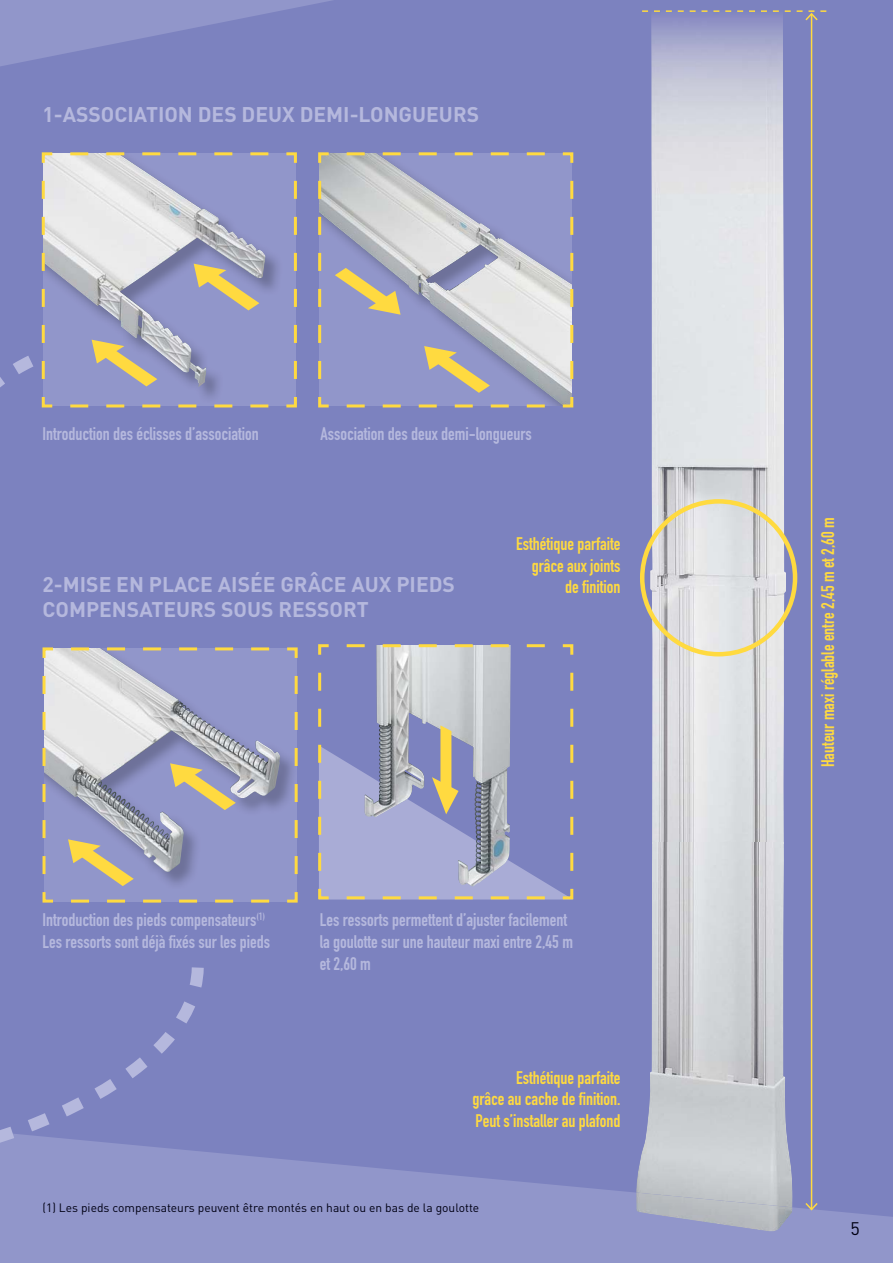
<style>
.page{position:relative;width:893px;height:1263px;background:#fff}
.page>*{position:absolute;margin:0;border:0;box-sizing:border-box;transform-origin:0 0}
.t1{font:700 21px/25.2px "DIN";color:#b5b8dd}
.t2{font:18px/21.6px "DIN Engschrift";color:#b5b8dd}
.t3{font:18px/21.6px "DIN Engschrift";color:#ffda40;text-align:justify}
.t4{font:18px "DIN";color:#000013}
.t5{font:12px "DIN";color:#000013}
</style>
<div class="page">
<div style="left:0;top:0;width:893px;height:1083px;background:#7c82bf"></div>
<div style="left:0;top:356px;width:33px;height:153px;background:#7c82bf"></div>
<svg style="left:0;top:0;width:442px;height:140px;background:#7f85c0"></svg>
<svg style="left:0;top:1083px;width:893px;height:180px;background:#888dc5"></svg>
<img style="left:649px;top:22px;width:138px;height:820px">
<img style="left:636px;top:842px;width:157px;height:365px">
<img style="left:636px;top:1192px;width:156px;height:39px">
<img style="left:364px;top:647px;width:147px;height:17px">
<svg style="left:338px;top:644px;width:207px;height:3px"></svg>
<svg style="left:560px;top:643px;width:15px;height:15px"></svg>
<svg style="left:317px;top:643px;width:15px;height:15px"></svg>
<div style="left:43px;top:154px;width:252px;height:252px;background:#9196ca"></div>
<img style="left:200px;top:154px;width:78px;height:243px">
<img style="left:43px;top:154px;width:223px;height:233px">
<svg style="left:42px;top:181px;width:3px;height:207px"></svg>
<svg style="left:70px;top:404px;width:207px;height:3px"></svg>
<svg style="left:294px;top:172px;width:3px;height:207px"></svg>
<svg style="left:61px;top:152px;width:207px;height:3px"></svg>
<svg style="left:40px;top:394px;width:15px;height:15px"></svg>
<svg style="left:283px;top:394px;width:15px;height:15px"></svg>
<svg style="left:283px;top:151px;width:15px;height:15px"></svg>
<svg style="left:40px;top:151px;width:15px;height:15px"></svg>
<svg style="left:92px;top:340px;width:65px;height:46px"></svg>
<img style="left:320px;top:154px;width:252px;height:252px">
<svg style="left:318px;top:181px;width:3px;height:207px"></svg>
<svg style="left:347px;top:404px;width:207px;height:3px"></svg>
<svg style="left:570px;top:172px;width:3px;height:207px"></svg>
<svg style="left:338px;top:152px;width:207px;height:3px"></svg>
<svg style="left:317px;top:394px;width:15px;height:15px"></svg>
<svg style="left:560px;top:394px;width:15px;height:15px"></svg>
<svg style="left:560px;top:151px;width:15px;height:15px"></svg>
<svg style="left:317px;top:151px;width:15px;height:15px"></svg>
<hr style="left:811px;top:14px;width:1px;height:1195px;background:#ffda40">
<svg style="left:804px;top:1201px;width:15px;height:10px"></svg>
<svg style="left:0;top:955px;width:210px;height:195px;background:#7f85c0"></svg>
<svg style="left:194px;top:264px;width:65px;height:46px"></svg>
<svg style="left:424px;top:346px;width:66px;height:47px;background:#b2aa9e"></svg>
<svg style="left:335px;top:268px;width:66px;height:47px;background:#b3aa9d"></svg>
<div style="left:44px;top:649px;width:252px;height:252px;background:#9196ca"></div>
<img style="left:160px;top:676px;width:136px;height:209px">
<img style="left:44px;top:649px;width:236px;height:224px">
<svg style="left:43px;top:676px;width:3px;height:207px"></svg>
<svg style="left:71px;top:899px;width:207px;height:3px"></svg>
<svg style="left:295px;top:667px;width:3px;height:207px"></svg>
<svg style="left:62px;top:647px;width:207px;height:3px"></svg>
<svg style="left:41px;top:889px;width:15px;height:15px"></svg>
<svg style="left:284px;top:889px;width:15px;height:15px"></svg>
<svg style="left:284px;top:646px;width:15px;height:15px"></svg>
<svg style="left:41px;top:646px;width:15px;height:15px"></svg>
<svg style="left:68px;top:839px;width:66px;height:47px"></svg>
<svg style="left:170px;top:763px;width:66px;height:47px"></svg>
<div style="left:852px;top:1222px;width:7px;height:13px;background:#9196ca"></div>
<svg style="left:317px;top:664px;width:258px;height:237px;background:#9da0c1"></svg>
<div style="left:44px;top:1202px;width:434px;height:13px;background:#9196ca"></div>
<div style="left:640px;top:499px;width:157px;height:157px;border:4px solid #ffda40;border-radius:50%"></div>
<svg style="left:642px;top:10px;width:184px;height:12px;background:#8e8eb7"></svg>
<p class="t1" style="left:43px;top:104px;width:438px">1-ASSOCIATION DES DEUX DEMI-LONGUEURS</p>
<p class="t2" style="left:43px;top:425px;width:218px">Introduction des éclisses d’association</p>
<p class="t2" style="left:320px;top:425px;width:213px">Association des deux demi-longueurs</p>
<p class="t1" style="left:43px;top:575px;width:414px">2-MISE EN PLACE AISÉE GRÂCE AUX PIEDS<br>COMPENSATEURS SOUS RESSORT</p>
<p class="t3" style="left:516px;top:535px;width:106px;text-align:right">Esthétique parfaite grâce aux joints de finition</p>
<p class="t2" style="left:43px;top:911px;width:229px">Introduction des pieds compensateurs<sup>(1)<br></sup>Les ressorts sont déjà fixés sur les pieds</p>
<p class="t2" style="left:320px;top:911px;width:255px">Les ressorts permettent d’ajuster facilement la goulotte sur une hauteur maxi entre 2,45 m et 2,60 m</p>
<p class="t3" style="left:473px;top:1068px;width:149px;text-indent:43px">Esthétique parfaite grâce au cache de finition.<br>Peut s’installer au plafond</p>
<p class="t5" style="left:43px;top:1203px;width:438px">(1) Les pieds compensateurs peuvent être montés en haut ou en bas de la goulotte</p>
<p class="t3" style="left:819px;top:767px;width:252px;rotate:-90deg">Hauteur maxi réglable entre 2,45 m et 2,60 m</p>
<p class="t4" style="left:850px;top:1222px;width:11px">5</p>
</div>
